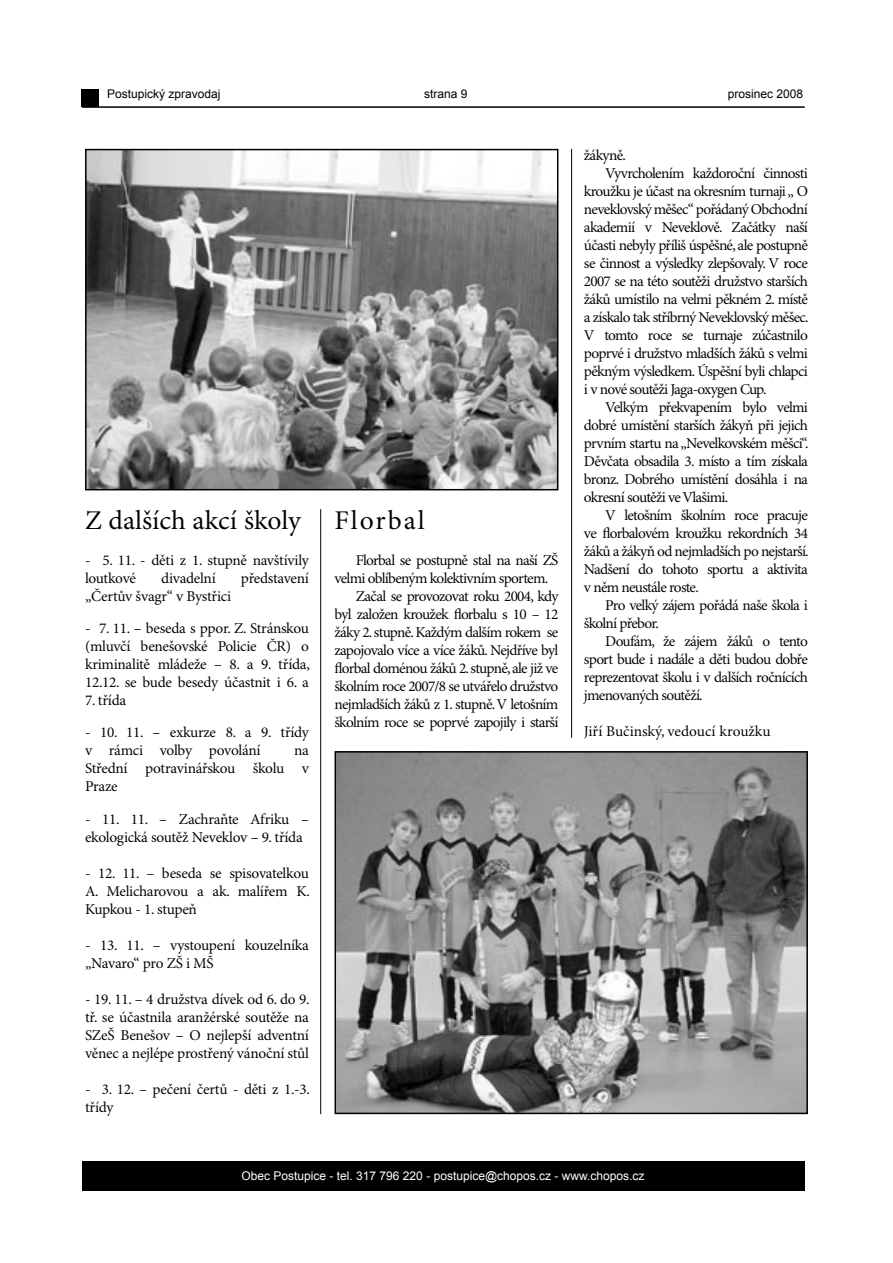
<style>
.page{position:relative;width:893px;height:1263px;background:#fff}
.page>*{position:absolute;margin:0;border:0;box-sizing:border-box;transform-origin:0 0}
.t1{font:27px "Minion Pro";color:#000}
.t2{font:27px "Minion Pro";letter-spacing:.07em;color:#000}
.t3{font:15px/18px "Minion Pro";letter-spacing:-.05em;color:#000;text-align:justify}
.t4{font:15px/18px "Minion Pro";letter-spacing:-.02em;color:#000}
.t5{font:15px/18px "Minion Pro";letter-spacing:-.025em;color:#000}
.t6{font:15px "Minion Pro";color:#000}
.t7{font:12px "Arial";color:#fff}
.t8{font:12px "Arial";color:#000}
</style>
<div class="page">
<div style="left:82px;top:1161px;width:722px;height:30px;background:#000"></div>
<div style="left:82px;top:89px;width:17px;height:18px;background:#000"></div>
<hr style="left:82px;top:106px;width:723px;height:2px;background:#000">
<hr style="left:320px;top:509px;width:1px;height:605px;background:#000">
<img style="left:337px;top:754px;width:468px;height:357px">
<div style="left:334px;top:751px;width:474px;height:363px;border:2px solid #000"></div>
<img style="left:88px;top:152px;width:467px;height:335px">
<div style="left:85px;top:149px;width:473px;height:341px;border:2px solid #000"></div>
<hr style="left:571px;top:149px;width:1px;height:589px;background:#000">
<p class="t8" style="left:107px;top:86px;width:115px">Postupický zpravodaj</p>
<p class="t8" style="left:424px;top:86px;width:45px">strana 9</p>
<p class="t8" style="left:728px;top:86px;width:77px">prosinec 2008</p>
<h1 class="t1" style="left:85px;top:504px;width:217px">Z dalších akcí školy</h1>
<p class="t5" style="left:85px;top:551px;width:225px">- 5. 11. - děti z 1. stupně navštívily loutkové</p>
<p class="t4" style="left:161px;top:569px;width:56px">divadelní</p>
<p class="t5" style="left:241px;top:569px;width:70px">představení</p>
<p class="t4" style="left:85px;top:587px;width:148px">„Čertův švagr“ v Bystřici</p>
<p class="t3" style="left:85px;top:619px;width:226px">- 7. 11. – beseda s ppor. Z. Stránskou (mluvčí benešovské Policie ČR) o kriminalitě mládeže – 8. a 9. třída, 12.12. se bude besedy účastnit i 6. a</p>
<p class="t3" style="left:85px;top:691px;width:43px">7. třída</p>
<p class="t4" style="left:85px;top:724px;width:225px">- 10. 11. – exkurze 8. a 9. třídy v rámci volby povolání</p>
<p class="t3" style="left:85px;top:742px;width:225px;text-indent:209px">na Střední potravinářskou školu v Praze</p>
<p class="t4" style="left:85px;top:810px;width:225px">- 11. 11. – Zachraňte Afriku – ekologická soutěž Neveklov – 9. třída</p>
<p class="t3" style="left:85px;top:864px;width:226px">- 12. 11. – beseda se spisovatelkou A. Melicharovou a ak. malířem K.<br>Kupkou - 1. stupeň</p>
<p class="t4" style="left:85px;top:936px;width:225px">- 13. 11. – vystoupení kouzelníka „Navaro“ pro ZŠ i MŠ</p>
<p class="t3" style="left:85px;top:990px;width:226px">- 19. 11. – 4 družstva dívek od 6. do 9. tř. se účastnila aranžérské soutěže na SZeŠ Benešov – O nejlepší adventní věnec a nejlépe prostřený vánoční stůl</p>
<p class="t4" style="left:85px;top:1080px;width:226px">- 3. 12. – pečení čertů - děti z 1.-3. třídy</p>
<h1 class="t2" style="left:334px;top:504px;width:92px">Florbal</h1>
<p class="t3" style="left:356px;top:551px;width:204px">Florbal se postupně stal na naší ZŠ</p>
<p class="t3" style="left:334px;top:569px;width:215px">velmi oblíbeným kolektivním sportem.</p>
<p class="t3" style="left:356px;top:587px;width:204px">Začal se provozovat roku 2004, kdy</p>
<p class="t3" style="left:334px;top:605px;width:225px">byl založen kroužek florbalu s 10 – 12</p>
<p class="t3" style="left:334px;top:623px;width:225px">žáky 2. stupně. Každým dalším rokem se</p>
<p class="t3" style="left:334px;top:641px;width:225px">zapojovalo více a více žáků. Nejdříve byl</p>
<p class="t3" style="left:334px;top:659px;width:225px">florbal doménou žáků 2. stupně, ale již ve</p>
<p class="t3" style="left:334px;top:677px;width:225px">školním roce 2007/8 se utvářelo družstvo</p>
<p class="t3" style="left:334px;top:695px;width:225px">nejmladších žáků z 1. stupně. V letošním</p>
<p class="t3" style="left:334px;top:713px;width:225px">školním roce se poprvé zapojily i starší</p>
<p class="t3" style="left:584px;top:146px;width:43px">žákyně.</p>
<p class="t3" style="left:605px;top:164px;width:204px">Vyvrcholením každoroční činnosti</p>
<p class="t3" style="left:584px;top:182px;width:225px">kroužku je účast na okresním turnaji „ O</p>
<p class="t3" style="left:584px;top:200px;width:225px">neveklovský měšec“ pořádaný Obchodní</p>
<p class="t3" style="left:584px;top:218px;width:225px">akademií v Neveklově. Začátky naší</p>
<p class="t3" style="left:584px;top:236px;width:225px">účasti nebyly příliš úspěšné, ale postupně</p>
<p class="t3" style="left:584px;top:254px;width:225px">se činnost a výsledky zlepšovaly. V roce</p>
<p class="t3" style="left:584px;top:272px;width:225px">2007 se na této soutěži družstvo starších</p>
<p class="t3" style="left:584px;top:290px;width:225px">žáků umístilo na velmi pěkném 2. místě</p>
<p class="t3" style="left:584px;top:308px;width:226px">a získalo tak stříbrný Neveklovský měšec.</p>
<p class="t3" style="left:584px;top:326px;width:225px">V tomto roce se turnaje zúčastnilo</p>
<p class="t3" style="left:584px;top:344px;width:225px">poprvé i družstvo mladších žáků s velmi</p>
<p class="t3" style="left:584px;top:362px;width:225px">pěkným výsledkem. Úspěšní byli chlapci</p>
<p class="t3" style="left:584px;top:380px;width:184px">i v nové soutěži Jaga-oxygen Cup.</p>
<p class="t3" style="left:605px;top:398px;width:204px">Velkým překvapením bylo velmi</p>
<p class="t3" style="left:584px;top:416px;width:225px">dobré umístění starších žákyň při jejich</p>
<p class="t3" style="left:584px;top:434px;width:226px">prvním startu na „Nevelkovském měšci“.</p>
<p class="t3" style="left:584px;top:452px;width:225px">Děvčata obsadila 3. místo a tím získala</p>
<p class="t3" style="left:584px;top:470px;width:225px">bronz. Dobrého umístění dosáhla i na</p>
<p class="t3" style="left:584px;top:488px;width:146px">okresní soutěži ve Vlašimi.</p>
<p class="t3" style="left:605px;top:506px;width:204px">V letošním školním roce pracuje</p>
<p class="t3" style="left:584px;top:524px;width:225px">ve florbalovém kroužku rekordních 34</p>
<p class="t3" style="left:584px;top:542px;width:226px">žáků a žákyň od nejmladších po nejstarší.</p>
<p class="t3" style="left:584px;top:560px;width:225px">Nadšení do tohoto sportu a aktivita</p>
<p class="t3" style="left:584px;top:578px;width:116px">v něm neustále roste.</p>
<p class="t3" style="left:605px;top:596px;width:204px">Pro velký zájem pořádá naše škola i</p>
<p class="t3" style="left:584px;top:614px;width:76px">školní přebor.</p>
<p class="t3" style="left:605px;top:632px;width:204px">Doufám, že zájem žáků o tento</p>
<p class="t3" style="left:584px;top:650px;width:225px">sport bude i nadále a děti budou dobře</p>
<p class="t3" style="left:584px;top:668px;width:225px">reprezentovat školu i v dalších ročnících</p>
<p class="t3" style="left:584px;top:686px;width:120px">jmenovaných soutěží.</p>
<p class="t6" style="left:584px;top:722px;width:188px">Jiří Bučinský, vedoucí kroužku</p>
<p class="t7" style="left:242px;top:1168px;width:405px">Obec Postupice - tel. 317 796 220 - postupice@chopos.cz - www.chopos.cz</p>
</div>
